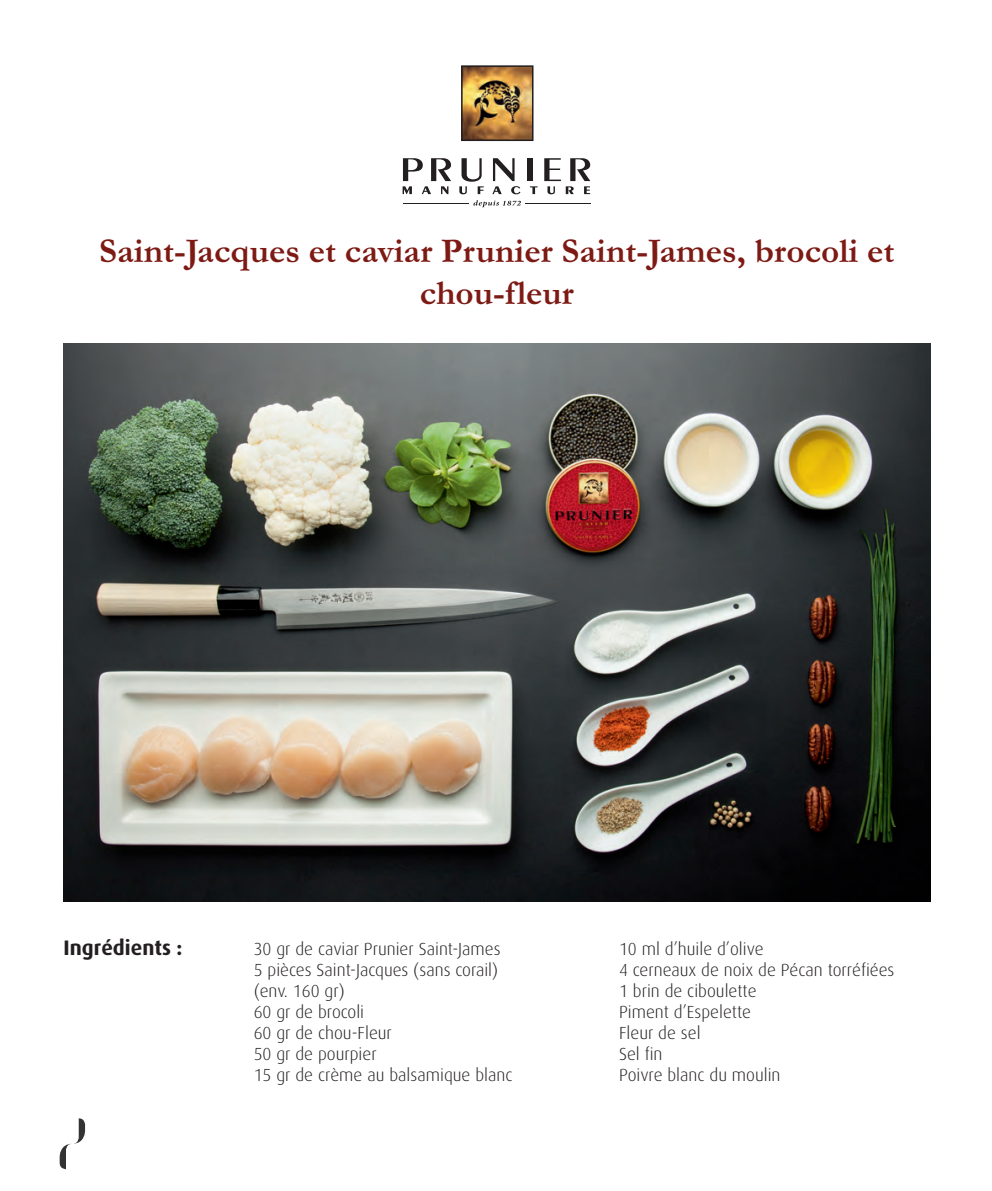
<style>
.page{position:relative;width:992px;height:1191px;background:#fff}
.page>*{position:absolute;margin:0;border:0;box-sizing:border-box;transform-origin:0 0}
.t1{font:700 35px/42px "Garamond";color:#7d1a14;text-align:center}
.t2{font:700 21px "Dax";color:#231f20}
.t3{font:300 17.5px/21px "Dax";color:#231f20}
</style>
<div class="page">
<svg style="left:60px;top:1118px;width:25px;height:51px"></svg>
<img style="left:64px;top:343px;width:866px;height:558px">
<svg style="left:473px;top:200px;width:48px;height:7px"></svg>
<div style="left:527px;top:158px;width:5px;height:23px;background:#231f20"></div>
<hr style="left:403px;top:204px;width:65px;height:1px;background:#231f20">
<hr style="left:525px;top:204px;width:65px;height:1px;background:#231f20">
<img style="left:464px;top:68px;width:66px;height:70px">
<div style="left:461px;top:65px;width:72px;height:76px;border:2px solid #231f20"></div>
<svg style="left:402px;top:158px;width:49px;height:36px"></svg>
<svg style="left:459px;top:158px;width:25px;height:36px"></svg>
<svg style="left:492px;top:158px;width:28px;height:36px"></svg>
<svg style="left:530px;top:186px;width:7px;height:8px"></svg>
<svg style="left:544px;top:158px;width:46px;height:36px"></svg>
<h1 class="t1" style="left:99px;top:229px;width:796px">Saint-Jacques et caviar Prunier Saint-James, brocoli et chou-fleur</h1>
<p class="t2" style="left:64px;top:936px;width:120px">Ingrédients :</p>
<p class="t3" style="left:254px;top:938px;width:260px">30 gr de caviar Prunier Saint-James<br>5 pièces Saint-Jacques (sans corail) (env. 160 gr)<br>60 gr de brocoli<br>60 gr de chou-Fleur<br>50 gr de pourpier<br>15 gr de crème au balsamique blanc</p>
<p class="t3" style="left:619px;top:938px;width:277px">10 ml d’huile d’olive<br>4 cerneaux de noix de Pécan torréfiées<br>1 brin de ciboulette<br>Piment d’Espelette<br>Fleur de sel<br>Sel fin<br>Poivre blanc du moulin</p>
</div>
